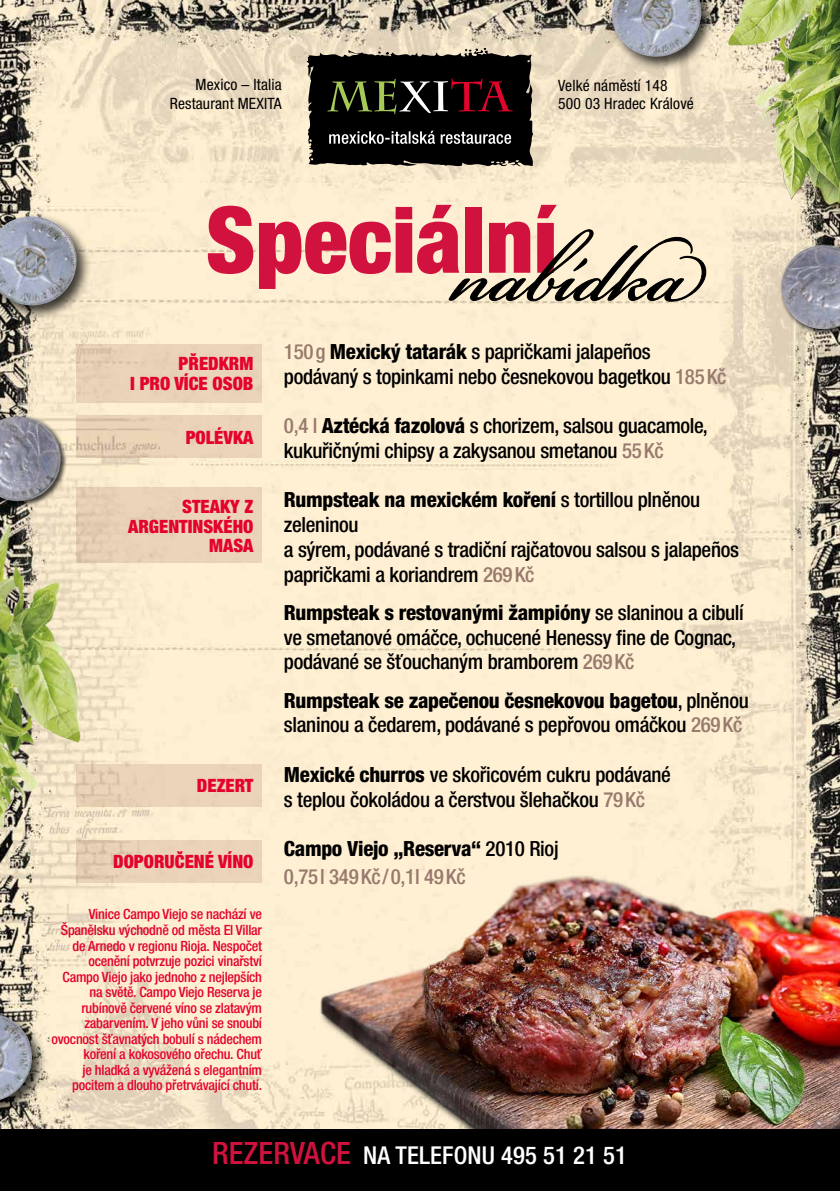
<style>
.page{position:relative;width:840px;height:1191px;background:#fff}
.page>*{position:absolute;margin:0;border:0;box-sizing:border-box;transform-origin:0 0}
.t1{font:123px "Bickham Script Pro";color:#000}
.t2{font:900 condensed 92.2px "Helvetica Neue LT Pro";color:#d1123f}
.t3{font:500 condensed 24.6px "Helvetica Neue LT Pro";letter-spacing:.005em;color:#fff}
.t4{font:500 condensed 21px/24.8px "Helvetica Neue LT Pro";letter-spacing:-.015em;color:#000}
.t5{font:800 condensed 21px/27.6px "Helvetica Neue LT Pro";letter-spacing:-.015em;color:#000}
.t6{font:900 condensed 18.4px/19.8px "Helvetica Neue LT Pro";color:#e4032c;text-align:right}
.t7{font:condensed 15.6px/18.8px "Helvetica Neue LT Pro";letter-spacing:.01em;color:#000}
.t8{font:500 condensed 14.2px/15.6px "Helvetica Neue LT Pro";letter-spacing:-.015em;color:#e4032c;text-align:right}
.s1{color:#987a6e}
.s2{font-weight:800}
.s3{font-weight:500}
.s4{font-weight:500;color:#987a6e}
.s5{font-size:30.8px;color:#d1123f}
</style>
<div class="page">
<img style="left:0;top:0;width:839px;height:1129px">
<img style="left:284px;top:786px;width:555px;height:343px">
<div style="left:77px;top:344px;width:185px;height:58px;background:#e9d2b5"></div>
<div style="left:0;top:1129px;width:839px;height:62px;background:#000"></div>
<svg style="left:306px;top:48px;width:227px;height:119px;background:#2c2823"></svg>
<svg style="left:448px;top:229px;width:258px;height:73px;background:#e2d5bb"></svg>
<div style="left:0;top:414px;width:68px;height:94px;background:#000;opacity:.75"></div>
<img style="left:0;top:416px;width:61px;height:85px">
<svg style="left:77px;top:416px;width:185px;height:42px;background:#e7cfb3"></svg>
<div style="left:77px;top:487px;width:185px;height:76px;background:#ecd4b8"></div>
<div style="left:77px;top:764px;width:185px;height:42px;background:#ecd4b8"></div>
<div style="left:77px;top:841px;width:185px;height:42px;background:#ecd4b8"></div>
<img style="left:728px;top:0;width:111px;height:271px">
<div style="left:778px;top:242px;width:61px;height:94px;background:#000;opacity:.75"></div>
<img style="left:780px;top:244px;width:59px;height:85px">
<img style="left:0;top:519px;width:139px;height:438px">
<div style="left:0;top:213px;width:92px;height:108px;background:#000;opacity:.75"></div>
<img style="left:0;top:215px;width:77px;height:90px">
<div style="left:608px;top:0;width:108px;height:72px;background:#000;opacity:.75"></div>
<img style="left:610px;top:0;width:90px;height:57px">
<div style="left:0;top:1009px;width:48px;height:108px;background:#000;opacity:.75"></div>
<img style="left:0;top:1014px;width:32px;height:86px">
<p class="t7" style="left:170px;top:75px;width:113px;text-align:right">Mexico – Italia<br>Restaurant MEXITA</p>
<p class="t7" style="left:558px;top:76px;width:137px">Velké náměstí 148<br>500 03 Hradec Králové</p>
<h2 class="t2" style="left:206px;top:183px;width:353px">Speciální</h2>
<h1 class="t1" style="left:454px;top:185px;width:249px">nabídka</h1>
<p class="t6" style="left:130px;top:353px;width:125px">PŘEDKRM<br>I PRO VÍCE OSOB</p>
<p class="t6" style="left:185px;top:427px;width:69px">POLÉVKA</p>
<p class="t6" style="left:128px;top:496px;width:127px">STEAKY Z<br>ARGENTINSKÉHO<br>MASA</p>
<p class="t6" style="left:197px;top:775px;width:58px">DEZERT</p>
<p class="t6" style="left:113px;top:851px;width:142px">DOPORUČENÉ VÍNO</p>
<p class="t8" style="left:52px;top:906px;width:212px">Vinice Campo Viejo se nachází ve Španělsku východně od města El Villar de Arnedo v regionu Rioja. Nespočet ocenění potvrzuje pozici vinařství Campo Viejo jako jednoho z nejlepších na světě. Campo Viejo Reserva je rubínově červené víno se zlatavým zabarvením. V jeho vůni se snoubí ovocnost šťavnatých bobulí s nádechem koření a kokosového ořechu. Chuť<br>je hladká a vyvážená s elegantním pocitem a dlouho přetrvávající chutí.</p>
<p class="t4" style="left:284px;top:339px;width:444px"><span class="s1">150g</span> <span class="s2">Mexický tatarák</span> s papričkami jalapeños podávaný s topinkami nebo česnekovou bagetkou <span class="s1">185Kč</span></p>
<p class="t4" style="left:284px;top:413px;width:425px"><span class="s1">0,4 l</span> <span class="s2">Aztécká fazolová</span> s chorizem, salsou guacamole, kukuřičnými chipsy a zakysanou smetanou <span class="s1">55Kč</span></p>
<p class="t4" style="left:284px;top:487px;width:456px"><span class="s2">Rumpsteak na mexickém koření</span> s tortillou plněnou zeleninou<br>a sýrem, podávané s tradiční rajčatovou salsou s jalapeños papričkami a koriandrem <span class="s1">269Kč</span></p>
<p class="t4" style="left:284px;top:600px;width:461px"><span class="s2">Rumpsteak s restovanými žampióny</span> se slaninou a cibulí ve smetanové omáčce, ochucené Henessy fine de Cognac, podávané se šťouchaným bramborem <span class="s1">269Kč</span></p>
<p class="t4" style="left:284px;top:687px;width:466px"><span class="s2">Rumpsteak se zapečenou česnekovou bagetou</span>, plněnou slaninou a čedarem, podávané s pepřovou omáčkou <span class="s1">269Kč</span></p>
<p class="t4" style="left:284px;top:762px;width:388px"><span class="s2">Mexické churros</span> ve skořicovém cukru podávané s teplou čokoládou a čerstvou šlehačkou <span class="s1">79Kč</span></p>
<p class="t5" style="left:284px;top:834px;width:276px">Campo Viejo „Reserva“ <span class="s3">2010 Rioj<br></span><span class="s4">0,75l 349Kč/0,1l 49Kč</span></p>
<p class="t3" style="left:212px;top:1140px;width:416px"><span class="s5">REZERVACE</span> NA TELEFONU 495 51 21 51</p>
</div>
